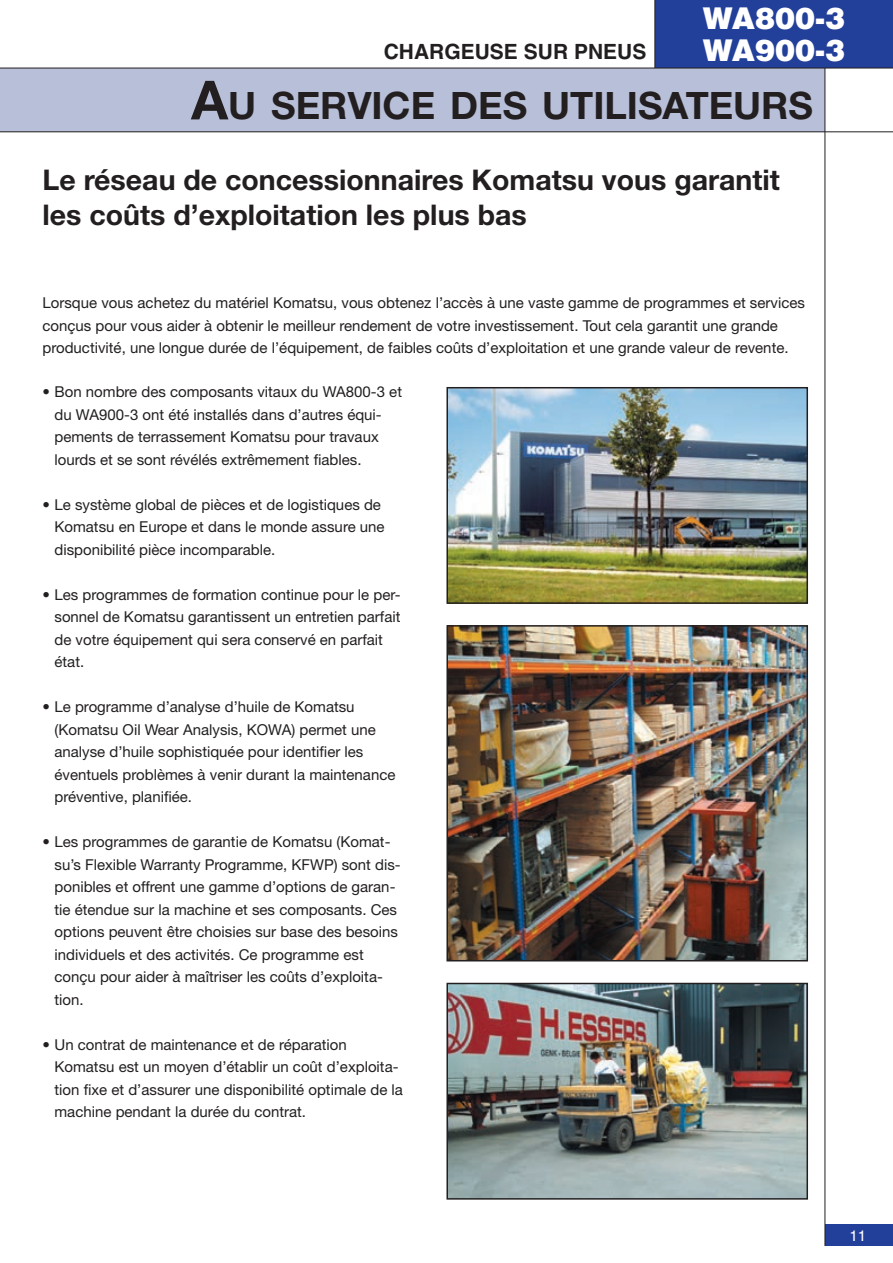
<style>
.page{position:relative;width:893px;height:1263px;background:#fff}
.page>*{position:absolute;margin:0;border:0;box-sizing:border-box;transform-origin:0 0}
.t1{font:700 37.8px "Helvetica Neue LT Pro";color:#231f20}
.t2{font:900 30px/31.5px "Helvetica";color:#fff}
.t3{font:700 28.5px/34.2px "Helvetica Neue LT Pro";color:#231f20}
.t4{font:700 21px "Helvetica";color:#231f20}
.t5{font:15px/22.5px "Helvetica Neue LT Pro";color:#231f20}
.t6{font:15px "Helvetica";color:#fff}
.s1{font-size:54px}
</style>
<div class="page">
<div style="left:0;top:68px;width:825px;height:64px;background:#b8c0d9"></div>
<div style="left:825px;top:1225px;width:68px;height:21px;background:#223f99"></div>
<hr style="left:825px;top:0;width:1px;height:1246px;background:#231f20">
<div style="left:655px;top:0;width:238px;height:68px;background:#223f99"></div>
<hr style="left:0;top:68px;width:893px;height:1px;background:#231f20">
<hr style="left:654px;top:0;width:1px;height:68px;background:#231f20">
<hr style="left:0;top:131px;width:893px;height:1px;background:#231f20">
<img style="left:449px;top:390px;width:356px;height:211px">
<div style="left:446px;top:387px;width:362px;height:217px;border:2px solid #231f20"></div>
<img style="left:449px;top:986px;width:356px;height:210px">
<div style="left:446px;top:983px;width:362px;height:216px;border:2px solid #231f20"></div>
<img style="left:449px;top:628px;width:356px;height:330px">
<div style="left:446px;top:625px;width:362px;height:336px;border:2px solid #231f20"></div>
<h2 class="t2" style="left:703px;top:2px;width:144px">WA800-3<br>WA900-3</h2>
<h1 class="t1" style="left:191px;top:82px;width:623px"><span class="s1">A</span>U SERVICE DES UTILISATEURS</h1>
<h3 class="t4" style="left:384px;top:39px;width:264px">CHARGEUSE SUR PNEUS</h3>
<h3 class="t3" style="left:43px;top:162px;width:739px">Le réseau de concessionnaires Komatsu vous garantit les coûts d’exploitation les plus bas</h3>
<p class="t5" style="left:43px;top:291px;width:764px">Lorsque vous achetez du matériel Komatsu, vous obtenez l’accès à une vaste gamme de programmes et services conçus pour vous aider à obtenir le meilleur rendement de votre investissement. Tout cela garantit une grande productivité, une longue durée de l’équipement, de faibles coûts d’exploitation et une grande valeur de revente.</p>
<p class="t5" style="left:55px;top:380px;width:349px;text-indent:-12px">• Bon nombre des composants vitaux du WA800-3 et du WA900-3 ont été installés dans d’autres équi&shy;pements de terrassement Komatsu pour travaux lourds et se sont révélés extrêmement fiables.</p>
<p class="t5" style="left:55px;top:493px;width:332px;text-indent:-12px">• Le système global de pièces et de logistiques de<br>Komatsu en Europe et dans le monde assure une disponibilité pièce incomparable.</p>
<p class="t5" style="left:55px;top:583px;width:347px;text-indent:-12px">• Les programmes de formation continue pour le per&shy;sonnel de Komatsu garantissent un entretien parfait de votre équipement qui sera conservé en parfait état.</p>
<p class="t5" style="left:55px;top:695px;width:342px;text-indent:-12px">• Le programme d’analyse d’huile de Komatsu (Komatsu Oil Wear Analysis, KOWA) permet une analyse d’huile sophistiquée pour identifier les éventuels problèmes à venir durant la maintenance préventive, planifiée.</p>
<p class="t5" style="left:55px;top:830px;width:348px;text-indent:-12px">• Les programmes de garantie de Komatsu (Komat&shy;su’s Flexible Warranty Programme, KFWP) sont dis&shy;ponibles et offrent une gamme d’options de garan&shy;tie étendue sur la machine et ses composants. Ces options peuvent être choisies sur base des besoins individuels et des activités. Ce programme est conçu pour aider à maîtriser les coûts d’exploita&shy;tion.</p>
<p class="t5" style="left:55px;top:1033px;width:350px;text-indent:-12px">• Un contrat de maintenance et de réparation Komatsu est un moyen d’établir un coût d’exploita&shy;tion fixe et d’assurer une disponibilité optimale de la machine pendant la durée du contrat.</p>
<p class="t6" style="left:849px;top:1227px;width:18px">11</p>
</div>
